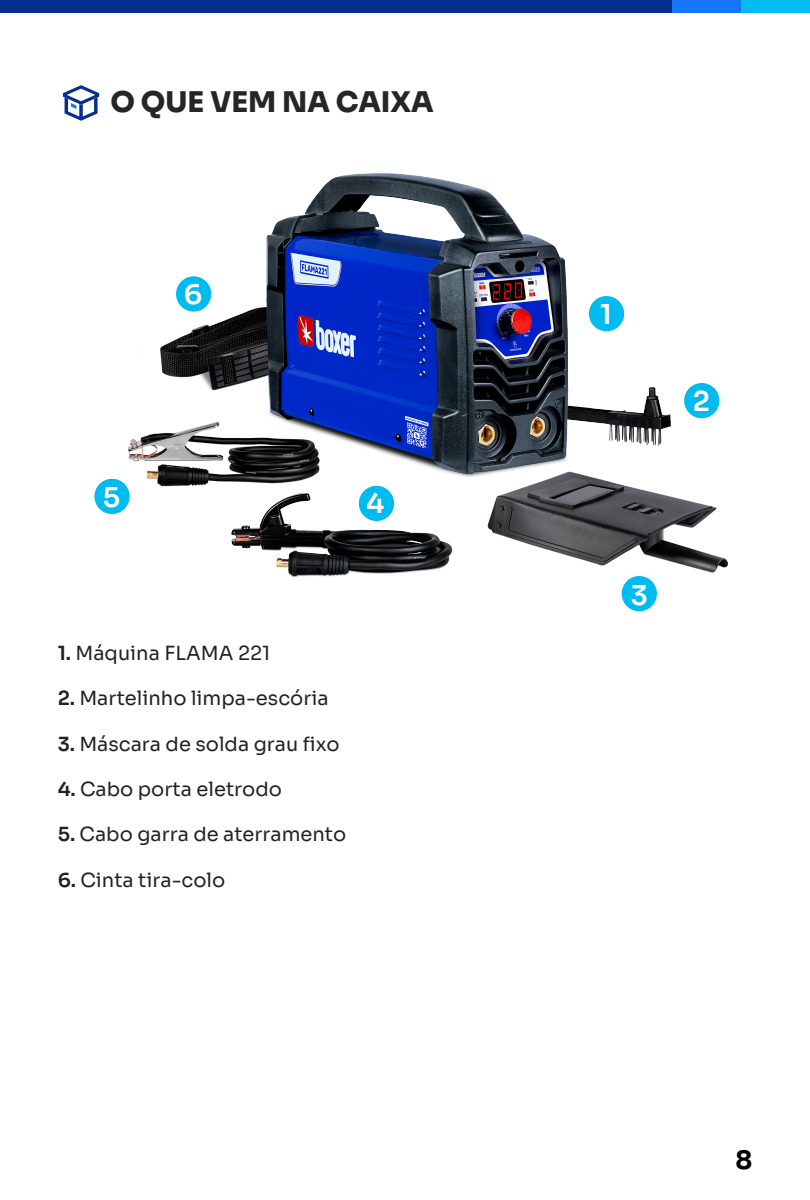
<style>
.page{position:relative;width:810px;height:1200px;background:#fff}
.page>*{position:absolute;margin:0;border:0;box-sizing:border-box;transform-origin:0 0}
.t1{font:800 28.5px "Sora";color:#272626}
.t2{font:600 27.38px "Sora";color:#fff}
.t3{font:700 25.42px "Sora";color:#000}
.t4{font:19.5px "Sora";color:#212221}
.s1{font-weight:600}
</style>
<div class="page">
<div style="left:0;top:0;width:672px;height:13px;background:#042f8e"></div>
<div style="left:672px;top:0;width:69px;height:13px;background:#1576f9"></div>
<div style="left:741px;top:0;width:69px;height:13px;background:#00bcf0"></div>
<img style="left:112px;top:173px;width:616px;height:421px">
<div style="left:589px;top:296px;width:35px;height:35px;background:#00bbef;border-radius:50%"></div>
<div style="left:684px;top:383px;width:35px;height:35px;background:#00bbef;border-radius:50%"></div>
<div style="left:622px;top:576px;width:35px;height:35px;background:#00bbef;border-radius:50%"></div>
<div style="left:359px;top:486px;width:35px;height:35px;background:#00bbef;border-radius:50%"></div>
<div style="left:94px;top:479px;width:36px;height:35px;background:#00bbef;border-radius:50%"></div>
<div style="left:176px;top:276px;width:35px;height:36px;background:#00bbef;border-radius:50%"></div>
<svg style="left:63px;top:85px;width:36px;height:36px"></svg>
<h1 class="t1" style="left:110px;top:79px;width:325px">O QUE VEM NA CAIXA</h1>
<h2 class="t2" style="left:184px;top:272px;width:20px">6</h2>
<h2 class="t2" style="left:103px;top:475px;width:19px">5</h2>
<h2 class="t2" style="left:366px;top:481px;width:20px">4</h2>
<p class="t4" style="left:58px;top:637px;width:214px"><span class="s1">1.</span> Máquina FLAMA 221</p>
<p class="t4" style="left:58px;top:682px;width:272px"><span class="s1">2.</span> Martelinho limpa-escória</p>
<p class="t4" style="left:58px;top:728px;width:283px"><span class="s1">3.</span> Máscara de solda grau fixo</p>
<p class="t4" style="left:58px;top:773px;width:226px"><span class="s1">4.</span> Cabo porta eletrodo</p>
<p class="t4" style="left:58px;top:818px;width:290px"><span class="s1">5.</span> Cabo garra de aterramento</p>
<p class="t4" style="left:58px;top:864px;width:169px"><span class="s1">6.</span> Cinta tira-colo</p>
<h2 class="t2" style="left:600px;top:292px;width:13px">1</h2>
<h2 class="t2" style="left:693px;top:378px;width:19px">2</h2>
<h2 class="t2" style="left:631px;top:572px;width:19px">3</h2>
<h3 class="t3" style="left:735px;top:1139px;width:18px">8</h3>
</div>
